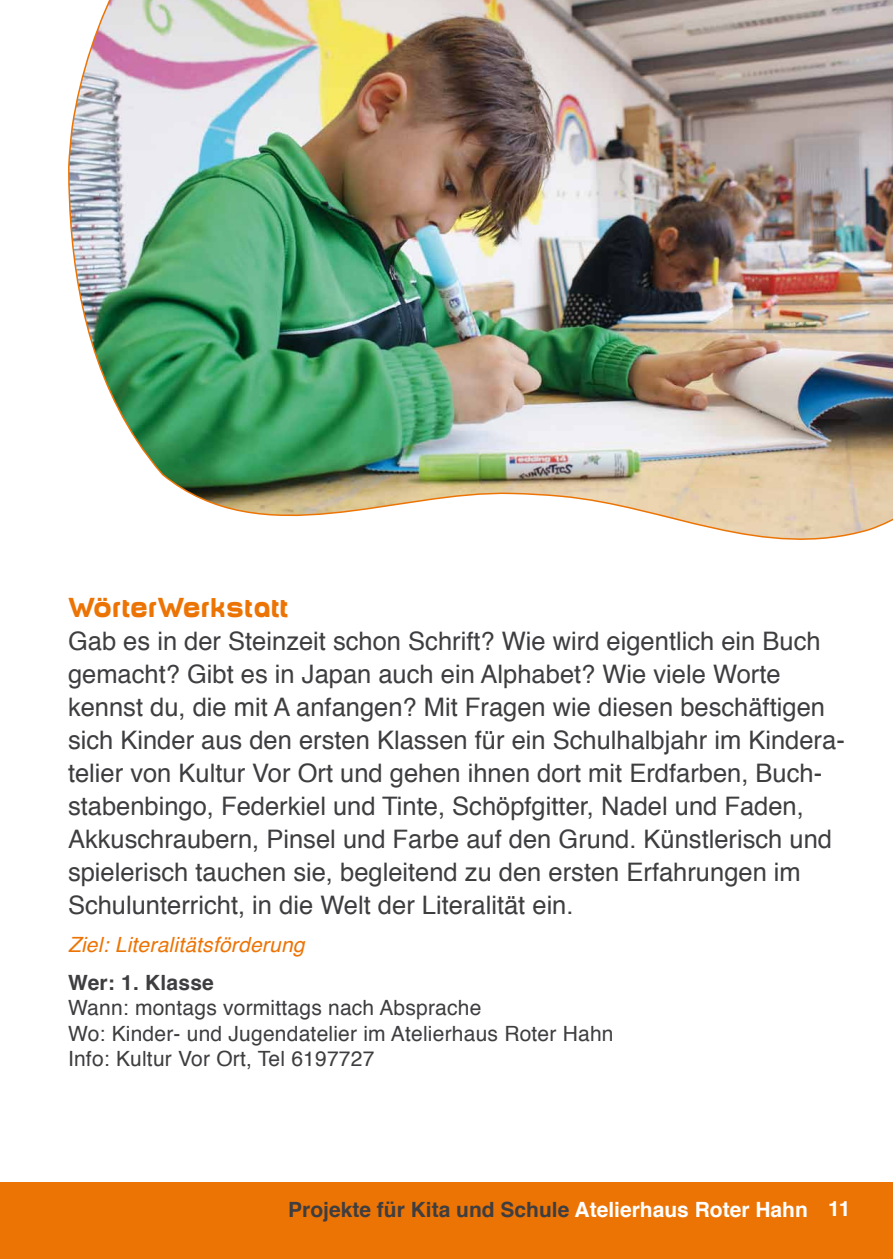
<style>
.page{position:relative;width:893px;height:1259px;background:#fff}
.page>*{position:absolute;margin:0;border:0;box-sizing:border-box;transform-origin:0 0}
.t1{font:900 27px "Baby Mine";color:#ec7405}
.t2{font:25.5px/33px "Helvetica";color:#3e3d40}
.t3{font:21px/25.2px "Helvetica";letter-spacing:.01em;color:#3e3d40}
.t4{font:700 21px "Helvetica";color:#3e3d40}
.t5{font:italic 21px "Helvetica";letter-spacing:.01em;color:#ec7405}
.s1{color:#fff}
</style>
<div class="page">
<div style="left:0;top:1182px;width:893px;height:77px;background:#ec7405"></div>
<img style="left:68px;top:0;width:825px;height:540px">
<p class="t1" style="left:68px;top:591px;width:222px">WörterWerkstatt</p>
<p class="t2" style="left:68px;top:625px;width:778px">Gab es in der Steinzeit schon Schrift? Wie wird eigentlich ein Buch gemacht? Gibt es in Japan auch ein Alphabet? Wie viele Worte kennst du, die mit A anfangen? Mit Fragen wie diesen beschäftigen sich Kinder aus den ersten Klassen für ein Schulhalbjahr im Kindera&shy;telier von Kultur Vor Ort und gehen ihnen dort mit Erdfarben, Buch&shy;stabenbingo, Federkiel und Tinte, Schöpfgitter, Nadel und Faden, Akkuschraubern, Pinsel und Farbe auf den Grund. Künstlerisch und spielerisch tauchen sie, begleitend zu den ersten Erfahrungen im Schulunterricht, in die Welt der Literalität ein.</p>
<p class="t5" style="left:68px;top:928px;width:238px">Ziel: Literalitätsförderung</p>
<p class="t4" style="left:68px;top:966px;width:147px">Wer: 1. Klasse</p>
<p class="t3" style="left:68px;top:996px;width:547px">Wann: montags vormittags nach Absprache<br>Wo: Kinder- und Jugendatelier im Atelierhaus Roter Hahn<br>Info: Kultur Vor Ort, Tel 6197727</p>
<p class="t4" style="left:288px;top:1192px;width:564px">Projekte für Kita und Schule <span class="s1">Atelierhaus Roter Hahn 11</span></p>
</div>
